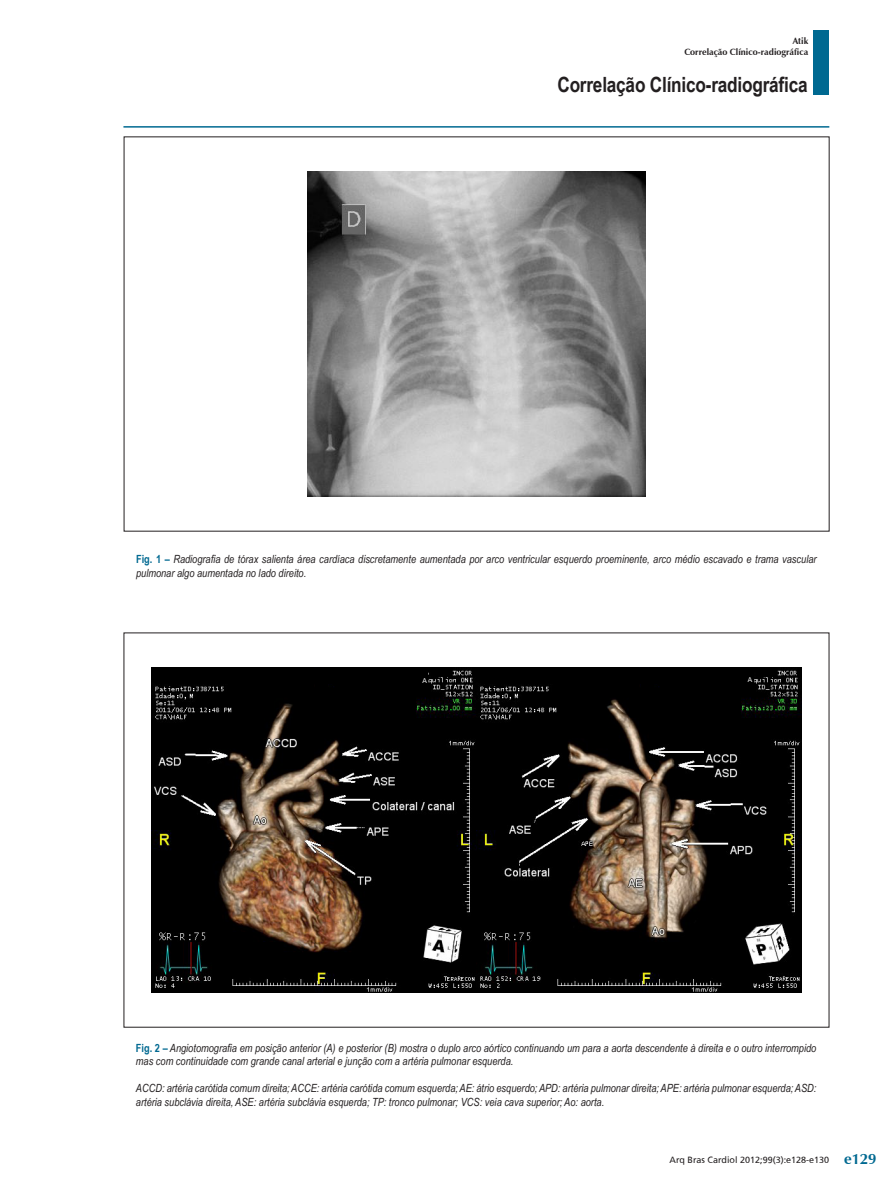
<style>
.page{position:relative;width:893px;height:1191px;background:#fff}
.page>*{position:absolute;margin:0;border:0;box-sizing:border-box;transform-origin:0 0}
.t1{font:700 21px "Arial Narrow";letter-spacing:-.01em;color:#231f20}
.t2{font:700 15px "Zapf Humanist 601 BT";color:#006991}
._06_-_LEGENDA_FIGURA{font:italic 11.25px/13.5px "Arial Narrow";color:#231f20}
.t3{font:700 9px "Zapf Humanist 601 BT";color:#231f20}
.ARQBRAS{font:9px "Frutiger";color:#231f20}
.Body_Text{font:6.75px "Arial";color:#fff}
.s1{font-weight:700;font-style:normal;color:#006991}
</style>
<div class="page">
<hr style="left:123px;top:126px;width:706px;height:2px;background:#006991">
<div style="left:813px;top:30px;width:16px;height:64px;background:#006991"></div>
<img style="left:308px;top:171px;width:338px;height:326px">
<img style="left:151px;top:667px;width:651px;height:325px">
<div style="left:155px;top:669px;width:273px;height:15px;background:#000"></div>
<div style="left:315px;top:676px;width:13px;height:14px;background:#000"></div>
<div style="left:412px;top:675px;width:14px;height:10px;background:#000"></div>
<div style="left:481px;top:669px;width:272px;height:14px;background:#000"></div>
<div style="left:641px;top:675px;width:12px;height:14px;background:#000"></div>
<div style="left:737px;top:675px;width:15px;height:10px;background:#000"></div>
<p class="t3" style="left:793px;top:36px;width:17px">Atik</p>
<p class="t3" style="left:684px;top:47px;width:125px">Correlação Clínico-radiográfica</p>
<p class="t1" style="left:557px;top:69px;width:252px">Correlação Clínico-radiográfica</p>
<p class="_06_-_LEGENDA_FIGURA" style="left:136px;top:552px;width:682px"><span class="s1">Fig. 1 –</span> Radiografia de tórax salienta área cardíaca discretamente aumentada por arco ventricular esquerdo proeminente, arco médio escavado e trama vascular pulmonar algo aumentada no lado direito.</p>
<p class="Body_Text" style="left:422px;top:676px;width:6px">A</p>
<p class="Body_Text" style="left:748px;top:675px;width:6px">A</p>
<p class="_06_-_LEGENDA_FIGURA" style="left:136px;top:1040px;width:682px"><span class="s1">Fig. 2 –</span> Angiotomografia em posição anterior (A) e posterior (B) mostra o duplo arco aórtico continuando um para a aorta descendente à direita e o outro interrompido mas com continuidade com grande canal arterial e junção com a artéria pulmonar esquerda.</p>
<p class="_06_-_LEGENDA_FIGURA" style="left:136px;top:1081px;width:682px">ACCD: artéria carótida comum direita; ACCE: artéria carótida comum esquerda; AE: átrio esquerdo; APD: artéria pulmonar direita; APE: artéria pulmonar esquerda; ASD: artéria subclávia direita, ASE: artéria subclávia esquerda; TP: tronco pulmonar; VCS: veia cava superior; Ao: aorta.</p>
<p class="ARQBRAS" style="left:670px;top:1154px;width:161px">Arq Bras Cardiol 2012;99(3):e128-e130</p>
<p class="t2" style="left:844px;top:1149px;width:34px">e129</p>
</div>
